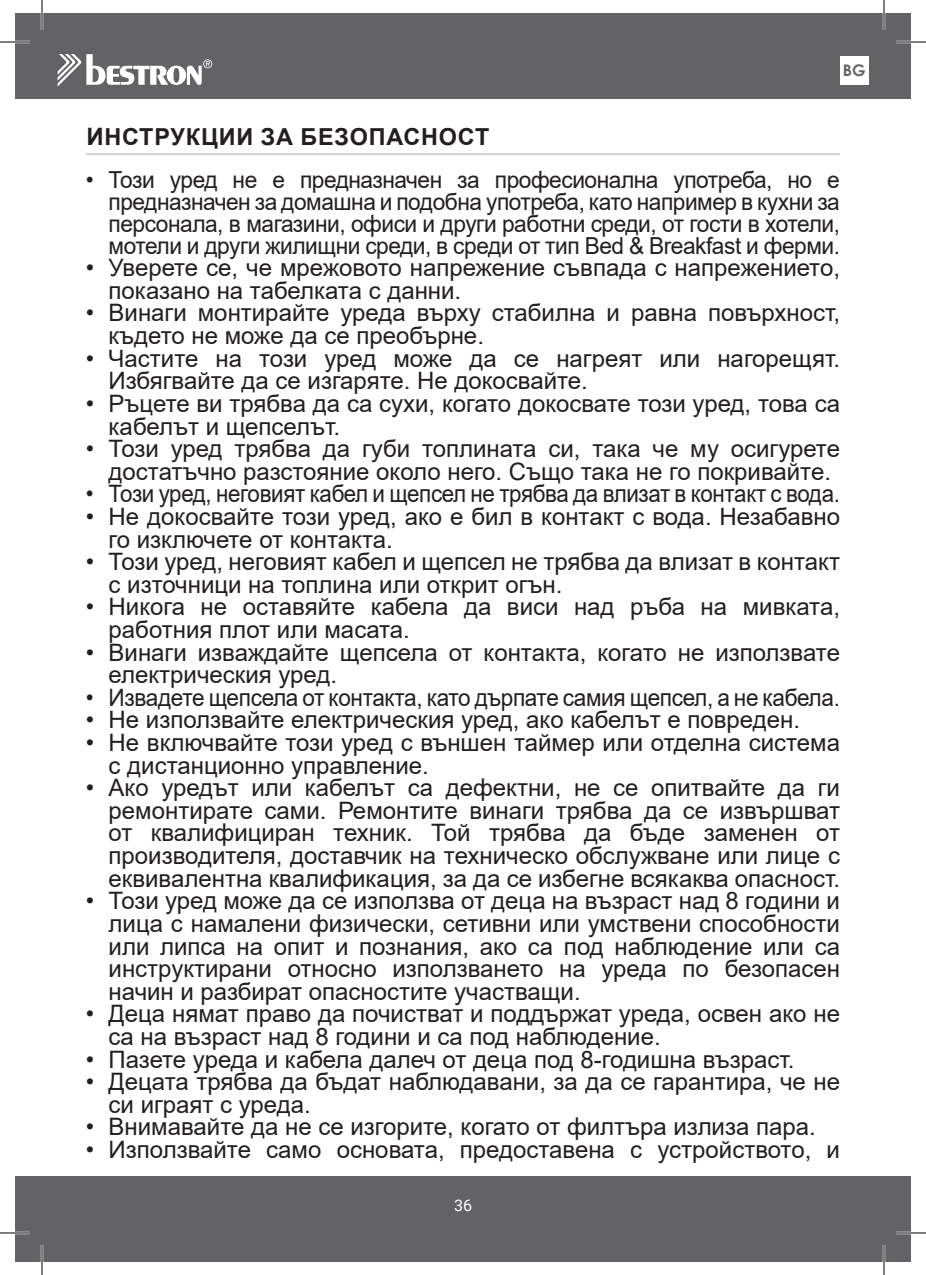
<style>
.page{position:relative;width:926px;height:1275px;background:#fff}
.page>*{position:absolute;margin:0;border:0;box-sizing:border-box;transform-origin:0 0}
.t1{font:24px/22.6px "Arial";color:#231f20}
.t2{font:24px "Arial";color:#231f20;scale:.93 1}
.t3{font:24px "Arial";color:#231f20;scale:.94 1}
.t4{font:23.4px/21.8px "Arial";letter-spacing:-.02em;color:#231f20;text-align:justify}
.t5{font:700 23.4px "Arial";letter-spacing:.035em;color:#231f20}
.t6{font:700 16px "Century Gothic";color:#636366}
.t7{font:16px "Roboto";color:#fff}
.s1{font-size:24px}
</style>
<div class="page">
<div style="left:15px;top:14px;width:896px;height:85px;background:#636366"></div>
<div style="left:15px;top:1176px;width:896px;height:85px;background:#636366"></div>
<svg style="left:58px;top:54px;width:154px;height:32px"></svg>
<div style="left:840px;top:56px;width:28px;height:29px;background:#fff"></div>
<hr style="left:86px;top:153px;width:754px;height:2px;background:#d1d2d4">
<hr style="left:0;top:41px;width:30px;height:2px;background:#fff">
<hr style="left:896px;top:41px;width:30px;height:2px;background:#fff">
<hr style="left:0;top:1231px;width:30px;height:3px;background:#fff">
<hr style="left:896px;top:1231px;width:30px;height:3px;background:#fff">
<hr style="left:41px;top:0;width:2px;height:30px;background:#fff">
<hr style="left:41px;top:1245px;width:2px;height:30px;background:#fff">
<hr style="left:883px;top:0;width:2px;height:30px;background:#fff">
<hr style="left:883px;top:1245px;width:2px;height:30px;background:#fff">
<hr style="left:0;top:42px;width:30px;height:1px;background:#000">
<hr style="left:896px;top:42px;width:30px;height:1px;background:#000">
<hr style="left:0;top:1232px;width:30px;height:1px;background:#000">
<hr style="left:896px;top:1232px;width:30px;height:1px;background:#000">
<hr style="left:42px;top:0;width:1px;height:30px;background:#000">
<hr style="left:42px;top:1245px;width:1px;height:30px;background:#000">
<hr style="left:884px;top:0;width:1px;height:30px;background:#000">
<hr style="left:884px;top:1245px;width:1px;height:30px;background:#000">
<p class="t6" style="left:843px;top:58px;width:24px">BG</p>
<p class="t5" style="left:86px;top:120px;width:404px"><span class="s1">И</span>НСТРУКЦИИ ЗА БЕЗОПАСНОСТ</p>
<p class="t4" style="left:109px;top:169px;width:733px;text-indent:-23px">• Този уред не е предназначен за професионална употреба, но е предназначен за домашна и подобна употреба, като например в кухни за персонала, в магазини, офиси и други работни среди, от гости в хотели, мотели и други жилищни среди, в среди от тип Bed &amp; Breakfast и ферми.</p>
<p class="t1" style="left:109px;top:256px;width:733px;text-indent:-23px">• Уверете се, че мрежовото напрежение съвпада с напрежението, показано на табелката с данни.</p>
<p class="t1" style="left:109px;top:301px;width:733px;text-indent:-23px">• Винаги монтирайте уреда върху стабилна и равна повърхност, където не може да се преобърне.</p>
<p class="t1" style="left:109px;top:347px;width:733px;text-indent:-23px">• Частите на този уред може да се нагреят или нагорещят.<br>Избягвайте да се изгаряте. Не докосвайте.</p>
<p class="t1" style="left:109px;top:392px;width:733px;text-indent:-23px">• Ръцете ви трябва да са сухи, когато докосвате този уред, това са кабелът и щепселът.</p>
<p class="t1" style="left:86px;top:437px;width:756px;text-align:center">• Този уред трябва да губи топлината си, така че му осигурете достатъчно разстояние около него. Също така не го покривайте.</p>
<p class="t2" style="left:86px;top:477px;width:812px">• Този уред, неговият кабел и щепсел не трябва да влизат в контакт с вода.</p>
<p class="t1" style="left:109px;top:505px;width:733px;text-indent:-23px">• Не докосвайте този уред, ако е бил в контакт с вода. Незабавно го изключете от контакта.</p>
<p class="t1" style="left:109px;top:550px;width:733px;text-indent:-23px">• Този уред, неговият кабел и щепсел не трябва да влизат в контакт с източници на топлина или открит огън.</p>
<p class="t1" style="left:109px;top:595px;width:733px;text-indent:-23px">• Никога не оставяйте кабела да виси над ръба на мивката, работния плот или масата.</p>
<p class="t1" style="left:109px;top:640px;width:733px;text-indent:-23px">• Винаги изваждайте щепсела от контакта, когато не използвате електрическия уред.</p>
<p class="t3" style="left:86px;top:681px;width:804px">• Извадете щепсела от контакта, като дърпате самия щепсел, а не кабела.</p>
<p class="t1" style="left:86px;top:708px;width:716px">• Не използвайте електрическия уред, ако кабелът е повреден.</p>
<p class="t1" style="left:109px;top:731px;width:733px;text-indent:-23px">• Не включвайте този уред с външен таймер или отделна система с дистанционно управление.</p>
<p class="t1" style="left:109px;top:776px;width:733px;text-align:justify;text-indent:-23px">• Ако уредът или кабелът са дефектни, не се опитвайте да ги ремонтирате сами. Ремонтите винаги трябва да се извършват от квалифициран техник. Той трябва да бъде заменен от производителя, доставчик на техническо обслужване или лице с еквивалентна квалификация, за да се избегне всякаква опасност.</p>
<p class="t1" style="left:109px;top:889px;width:733px;text-align:justify;text-indent:-23px">• Този уред може да се използва от деца на възраст над 8 години и лица с намалени физически, сетивни или умствени способности или липса на опит и познания, ако са под наблюдение или са инструктирани относно използването на уреда по безопасен начин и разбират опасностите участващи.</p>
<p class="t1" style="left:109px;top:1002px;width:733px;text-indent:-23px">• Деца нямат право да почистват и поддържат уреда, освен ако не са на възраст над 8 години и са под наблюдение.</p>
<p class="t1" style="left:86px;top:1047px;width:710px">• Пазете уреда и кабела далеч от деца под 8-годишна възраст.</p>
<p class="t1" style="left:109px;top:1070px;width:733px;text-indent:-23px">• Децата трябва да бъдат наблюдавани, за да се гарантира, че не си играят с уреда.</p>
<p class="t1" style="left:86px;top:1115px;width:731px">• Внимавайте да не се изгорите, когато от филтъра излиза пара.</p>
<p class="t1" style="left:86px;top:1138px;width:756px">• Използвайте само основата, предоставена с устройството, и</p>
<p class="t7" style="left:454px;top:1193px;width:19px">36</p>
</div>
